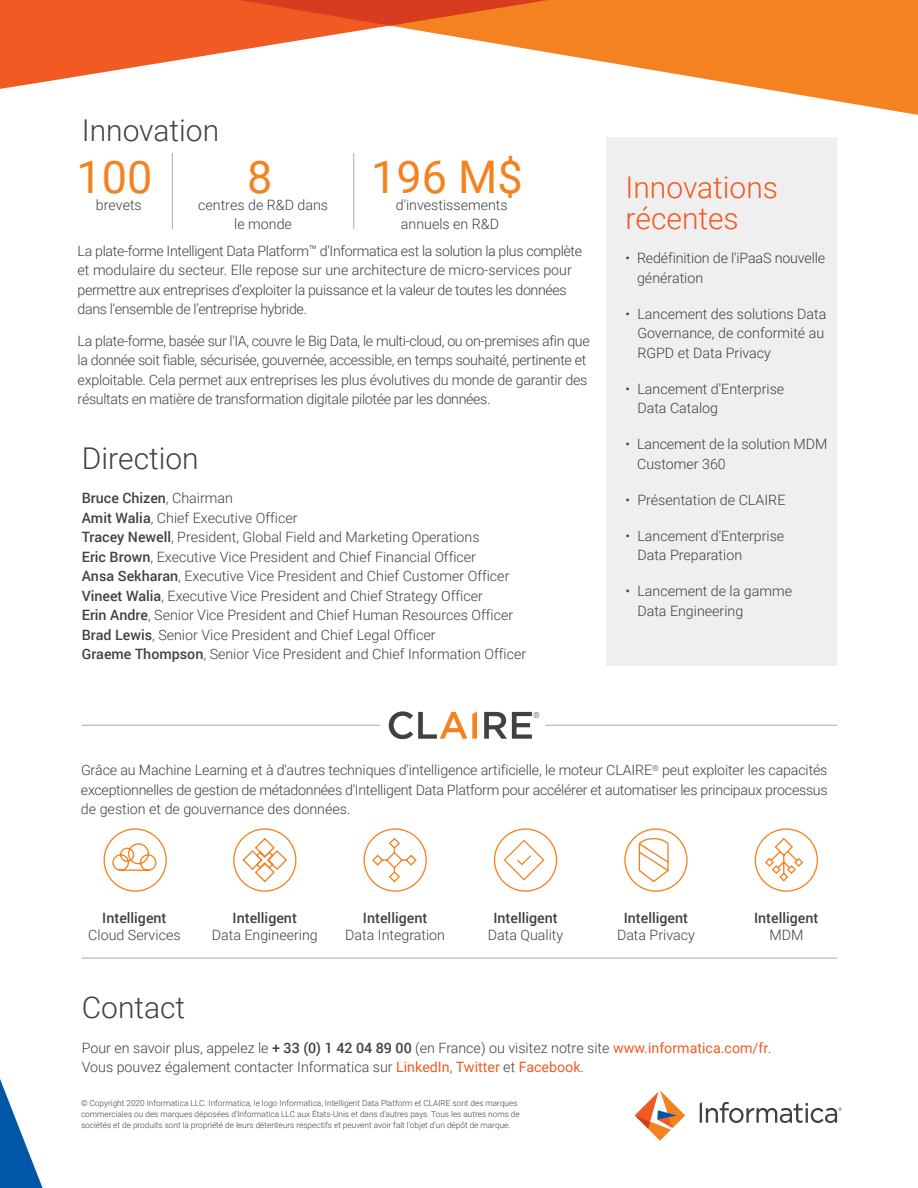
<style>
.page{position:relative;width:918px;height:1188px;background:#fff}
.page>*{position:absolute;margin:0;border:0;box-sizing:border-box;transform-origin:0 0}
.t1{font:45px "Roboto";color:#f58220}
.t2{font:300 30px "Roboto";color:#414042}
.t3{font:300 30px/31.5px "Roboto";color:#f15a22}
.t4{font:300 14.25px/19.5px "Roboto";color:#414042}
.t5{font:300 14.25px/19.5px "Roboto";letter-spacing:-.025em;color:#414042}
.t6{font:500 14.25px "Roboto";color:#414042}
.t7{font:300 8.25px/11.2px "Roboto";color:#414042}
.s1{font-size:13.5px}
.s2{font-weight:500}
.s3{font-weight:400;color:#f15a22}
</style>
<div class="page">
<hr style="left:82px;top:725px;width:755px;height:1px;background:#a7a9ac">
<hr style="left:82px;top:958px;width:755px;height:1px;background:#a7a9ac">
<div style="left:380px;top:698px;width:164px;height:55px;background:#fff"></div>
<svg style="left:484px;top:712px;width:48px;height:27px"></svg>
<svg style="left:389px;top:711px;width:88px;height:28px"></svg>
<svg style="left:0;top:0;width:238px;height:89px;fill:#f15a22"></svg>
<svg style="left:238px;top:0;width:680px;height:115px"></svg>
<svg style="left:119px;top:0;width:552px;height:26px;background:#eb6020"></svg>
<svg style="left:0;top:1079px;width:43px;height:109px"></svg>
<div style="left:606px;top:137px;width:231px;height:529px;background:#efeff0"></div>
<hr style="left:172px;top:153px;width:1px;height:76px;background:#a7a9ac">
<hr style="left:353px;top:153px;width:1px;height:76px;background:#a7a9ac">
<svg style="left:371px;top:837px;width:47px;height:46px"></svg>
<svg style="left:638px;top:838px;width:31px;height:45px"></svg>
<svg style="left:764px;top:837px;width:40px;height:46px"></svg>
<svg style="left:503px;top:839px;width:42px;height:42px"></svg>
<svg style="left:112px;top:843px;width:45px;height:28px"></svg>
<svg style="left:242px;top:837px;width:46px;height:46px"></svg>
<div style="left:104px;top:828px;width:63px;height:64px;border:1px solid #f58220;border-radius:50%"></div>
<div style="left:233px;top:828px;width:63px;height:64px;border:1px solid #f58220;border-radius:50%"></div>
<div style="left:364px;top:828px;width:63px;height:64px;border:1px solid #f58220;border-radius:50%"></div>
<div style="left:494px;top:828px;width:63px;height:64px;border:1px solid #f58220;border-radius:50%"></div>
<div style="left:624px;top:828px;width:64px;height:64px;border:1px solid #f58220;border-radius:50%"></div>
<div style="left:755px;top:828px;width:63px;height:64px;border:1px solid #f58220;border-radius:50%"></div>
<svg style="left:635px;top:1090px;width:50px;height:51px"></svg>
<svg style="left:700px;top:1102px;width:142px;height:21px"></svg>
<h2 class="t2" style="left:82px;top:109px;width:139px">Innovation</h2>
<h1 class="t1" style="left:76px;top:145px;width:77px">100</h1>
<h1 class="t1" style="left:247px;top:145px;width:27px">8</h1>
<h1 class="t1" style="left:371px;top:145px;width:153px">196 M$</h1>
<p class="t4" style="left:96px;top:195px;width:47px">brevets</p>
<p class="t4" style="left:198px;top:195px;width:131px;text-align:center">centres de R&amp;D dans le monde</p>
<p class="t4" style="left:396px;top:195px;width:113px;text-align:center">d'investissements annuels en R&amp;D</p>
<p class="t5" style="left:78px;top:240px;width:506px">La plate-forme Intelligent Data Platform<span class="s1">™</span> d'Informatica est la solution la plus complète et modulaire du secteur. Elle repose sur une architecture de micro-services pour permettre aux entreprises d'exploiter la puissance et la valeur de toutes les données dans l'ensemble de l'entreprise hybride.</p>
<p class="t5" style="left:78px;top:330px;width:514px">La plate-forme, basée sur l'IA, couvre le Big Data, le multi-cloud, ou on-premises afin que la donnée soit fiable, sécurisée, gouvernée, accessible, en temps souhaité, pertinente et exploitable. Cela permet aux entreprises les plus évolutives du monde de garantir des résultats en matière de transformation digitale pilotée par les données.</p>
<h2 class="t2" style="left:82px;top:437px;width:119px">Direction</h2>
<p class="t4" style="left:82px;top:488px;width:446px"><span class="s2">Bruce Chizen</span>, Chairman<br><span class="s2">Amit Walia</span>, Chief Executive Officer<br><span class="s2">Tracey Newell</span>, President, Global Field and Marketing Operations<br><span class="s2">Eric Brown</span>, Executive Vice President and Chief Financial Officer<br><span class="s2">Ansa Sekharan</span>, Executive Vice President and Chief Customer Officer <span class="s2">Vineet Walia</span>, Executive Vice President and Chief Strategy Officer<br><span class="s2">Erin Andre</span>, Senior Vice President and Chief Human Resources Officer <span class="s2">Brad Lewis</span>, Senior Vice President and Chief Legal Officer<br><span class="s2">Graeme Thompson</span>, Senior Vice President and Chief Information Officer</p>
<p class="t7" style="left:533px;top:709px;width:8px">®</p>
<h2 class="t3" style="left:626px;top:170px;width:154px">Innovations récentes</h2>
<p class="t4" style="left:637px;top:248px;width:190px;text-indent:-12px">• Redéfinition de l'iPaaS nouvelle génération</p>
<p class="t4" style="left:637px;top:303px;width:191px;text-indent:-12px">• Lancement des solutions Data<br>Governance, de conformité au<br>RGPD et Data Privacy</p>
<p class="t4" style="left:637px;top:378px;width:148px;text-indent:-12px">• Lancement d'Enterprise<br>Data Catalog</p>
<p class="t4" style="left:637px;top:434px;width:192px;text-indent:-12px">• Lancement de la solution MDM<br>Customer 360</p>
<p class="t4" style="left:626px;top:489px;width:161px">• Présentation de CLAIRE</p>
<p class="t4" style="left:637px;top:525px;width:148px;text-indent:-12px">• Lancement d'Enterprise<br>Data Preparation</p>
<p class="t4" style="left:637px;top:581px;width:156px;text-indent:-12px">• Lancement de la gamme<br>Data Engineering</p>
<p class="t4" style="left:81px;top:760px;width:748px;text-align:justify">Grâce au Machine Learning et à d'autres techniques d'intelligence artificielle, le moteur CLAIRE<sup>®</sup> peut exploiter les capacités exceptionnelles de gestion de métadonnées d'Intelligent Data Platform pour accélérer et automatiser les principaux processus de gestion et de gouvernance des données.</p>
<p class="t6" style="left:102px;top:908px;width:66px">Intelligent</p>
<p class="t4" style="left:88px;top:925px;width:94px">Cloud Services</p>
<p class="t6" style="left:233px;top:908px;width:66px">Intelligent</p>
<p class="t4" style="left:212px;top:925px;width:107px">Data Engineering</p>
<p class="t6" style="left:363px;top:908px;width:66px">Intelligent</p>
<p class="t4" style="left:345px;top:925px;width:101px">Data Integration</p>
<p class="t6" style="left:493px;top:908px;width:66px">Intelligent</p>
<p class="t4" style="left:488px;top:925px;width:77px">Data Quality</p>
<p class="t6" style="left:624px;top:908px;width:66px">Intelligent</p>
<p class="t4" style="left:617px;top:925px;width:79px">Data Privacy</p>
<p class="t6" style="left:754px;top:908px;width:66px">Intelligent</p>
<p class="t4" style="left:769px;top:925px;width:35px">MDM</p>
<h2 class="t2" style="left:82px;top:986px;width:105px">Contact</h2>
<p class="t4" style="left:82px;top:1037px;width:691px">Pour en savoir plus, appelez le <span class="s2">+ 33 (0) 1 42 04 89 00</span> (en France) ou visitez notre site <span class="s3">www.informatica.com/fr</span>.<br>Vous pouvez également contacter Informatica sur <span class="s3">LinkedIn</span>, <span class="s3">Twitter</span> et <span class="s3">Facebook</span>.</p>
<p class="t7" style="left:81px;top:1097px;width:440px">© Copyright 2020 Informatica LLC. Informatica, le logo Informatica, Intelligent Data Platform et CLAIRE sont des marques commerciales ou des marques déposées d'Informatica LLC aux États-Unis et dans d'autres pays. Tous les autres noms de sociétés et de produits sont la propriété de leurs détenteurs respectifs et peuvent avoir fait l'objet d'un dépôt de marque.</p>
</div>
